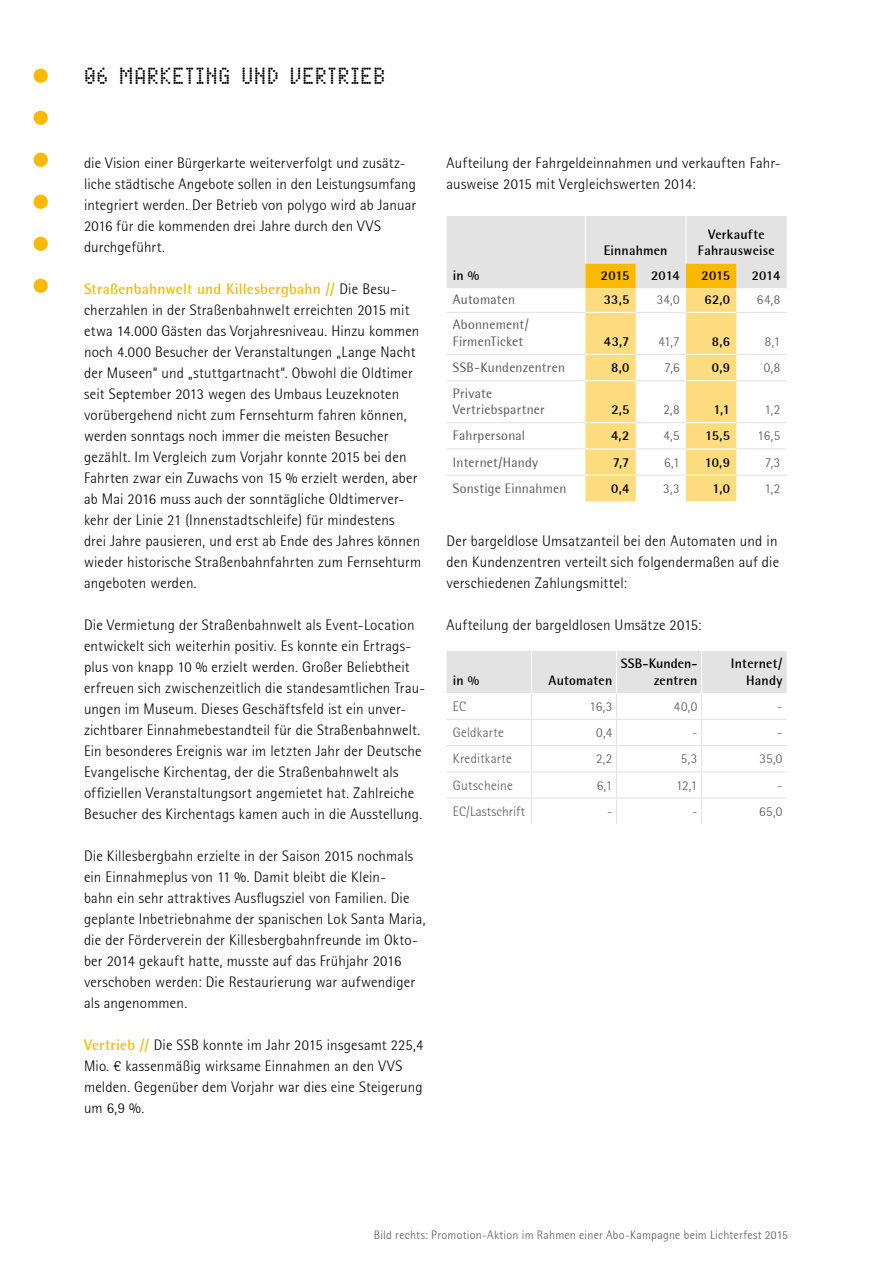
<style>
.page{position:relative;width:893px;height:1263px;background:#fff}
.page>*{position:absolute;margin:0;border:0;box-sizing:border-box;transform-origin:0 0}
.t1{font:condensed 24px "Dot Matrix Two OT";letter-spacing:.04em;color:#000}
.t2{font:300 15px/21px "Agfa Rotis Semisans";letter-spacing:.01em;color:#000}
.t3{font:700 13.5px/16.5px "Agfa Rotis Semisans";letter-spacing:.01em;color:#000;text-align:right}
.t4{font:300 13.5px "Agfa Rotis Semisans";letter-spacing:.015em;color:#565656}
.t5{font:13.5px/16.5px "Agfa Rotis Semisans";letter-spacing:.02em;color:#565656}
.t6{font:300 12px "Agfa Rotis Semisans";letter-spacing:.025em;color:#565656}
.s1{font-weight:700;color:#fbba00}
</style>
<div class="page">
<svg style="left:446px;top:216px;width:341px;height:285px"></svg>
<hr style="left:585px;top:312px;width:51px;height:1px;background:#fff">
<hr style="left:585px;top:354px;width:51px;height:1px;background:#fff">
<hr style="left:585px;top:380px;width:51px;height:1px;background:#fff">
<hr style="left:585px;top:422px;width:51px;height:1px;background:#fff">
<hr style="left:585px;top:448px;width:51px;height:1px;background:#fff">
<hr style="left:585px;top:475px;width:51px;height:1px;background:#fff">
<hr style="left:446px;top:475px;width:139px;height:1px;background:#e3e3e3">
<hr style="left:446px;top:448px;width:139px;height:1px;background:#e3e3e3">
<hr style="left:446px;top:380px;width:139px;height:1px;background:#e3e3e3">
<hr style="left:446px;top:422px;width:139px;height:1px;background:#e3e3e3">
<hr style="left:446px;top:354px;width:139px;height:1px;background:#e3e3e3">
<hr style="left:446px;top:312px;width:139px;height:1px;background:#e3e3e3">
<hr style="left:686px;top:312px;width:50px;height:1px;background:#fff">
<hr style="left:686px;top:354px;width:50px;height:1px;background:#fff">
<hr style="left:686px;top:380px;width:50px;height:1px;background:#fff">
<hr style="left:686px;top:422px;width:50px;height:1px;background:#fff">
<hr style="left:686px;top:448px;width:50px;height:1px;background:#fff">
<hr style="left:686px;top:475px;width:50px;height:1px;background:#fff">
<hr style="left:636px;top:312px;width:50px;height:1px;background:#e3e3e3">
<hr style="left:636px;top:354px;width:50px;height:1px;background:#e3e3e3">
<hr style="left:636px;top:380px;width:50px;height:1px;background:#e3e3e3">
<hr style="left:636px;top:422px;width:50px;height:1px;background:#e3e3e3">
<hr style="left:636px;top:448px;width:50px;height:1px;background:#e3e3e3">
<hr style="left:636px;top:475px;width:50px;height:1px;background:#e3e3e3">
<hr style="left:736px;top:312px;width:51px;height:1px;background:#e3e3e3">
<hr style="left:736px;top:354px;width:51px;height:1px;background:#e3e3e3">
<hr style="left:736px;top:380px;width:51px;height:1px;background:#e3e3e3">
<hr style="left:736px;top:422px;width:51px;height:1px;background:#e3e3e3">
<hr style="left:736px;top:448px;width:51px;height:1px;background:#e3e3e3">
<hr style="left:736px;top:475px;width:51px;height:1px;background:#e3e3e3">
<hr style="left:685px;top:216px;width:2px;height:48px;background:#fff">
<hr style="left:585px;top:216px;width:1px;height:48px;background:#fff">
<svg style="left:446px;top:651px;width:341px;height:173px"></svg>
<hr style="left:446px;top:719px;width:85px;height:1px;background:#e3e3e3">
<hr style="left:531px;top:651px;width:1px;height:42px;background:#fff">
<div style="left:34px;top:69px;width:14px;height:14px;background:#fbba00;border-radius:50%"></div>
<div style="left:34px;top:111px;width:14px;height:14px;background:#fbba00;border-radius:50%"></div>
<div style="left:34px;top:153px;width:14px;height:14px;background:#fbba00;border-radius:50%"></div>
<div style="left:34px;top:195px;width:14px;height:14px;background:#fbba00;border-radius:50%"></div>
<div style="left:34px;top:237px;width:14px;height:14px;background:#fbba00;border-radius:50%"></div>
<div style="left:34px;top:279px;width:14px;height:14px;background:#fbba00;border-radius:50%"></div>
<p class="t1" style="left:84px;top:63px;width:303px">06 MARKETING UND VERTRIEB</p>
<p class="t2" style="left:84px;top:152px;width:334px">die Vision einer Bürgerkarte weiterverfolgt und zusätz&shy;liche städtische Angebote sollen in den Leistungsumfang integriert werden. Der Betrieb von polygo wird ab Januar 2016 für die kommenden drei Jahre durch den VVS durchgeführt.</p>
<p class="t2" style="left:84px;top:278px;width:339px"><span class="s1">Straßenbahnwelt und Killesbergbahn //</span> Die Besu&shy;cherzahlen in der Straßenbahnwelt erreichten 2015 mit etwa 14.000 Gästen das Vorjahresniveau. Hinzu kommen noch 4.000 Besucher der Veranstaltungen „Lange Nacht der Museen“ und „stuttgartnacht“. Obwohl die Oldtimer seit September 2013 wegen des Umbaus Leuzeknoten vorübergehend nicht zum Fernsehturm fahren können, werden sonntags noch immer die meisten Besucher gezählt. Im Vergleich zum Vorjahr konnte 2015 bei den Fahrten zwar ein Zuwachs von 15 % erzielt werden, aber ab Mai 2016 muss auch der sonntägliche Oldtimerver&shy;kehr der Linie 21 (Innenstadtschleife) für mindestens<br>drei Jahre pausieren, und erst ab Ende des Jahres können wieder historische Straßenbahnfahrten zum Fernsehturm angeboten werden.</p>
<p class="t2" style="left:84px;top:614px;width:343px">Die Vermietung der Straßenbahnwelt als Event-Location entwickelt sich weiterhin positiv. Es konnte ein Ertrags&shy;plus von knapp 10 % erzielt werden. Großer Beliebtheit erfreuen sich zwischenzeitlich die standesamtlichen Trau&shy;ungen im Museum. Dieses Geschäftsfeld ist ein unver&shy;zichtbarer Einnahmebestandteil für die Straßenbahnwelt.<br>Ein besonderes Ereignis war im letzten Jahr der Deutsche Evangelische Kirchentag, der die Straßenbahnwelt als offiziellen Veranstaltungsort angemietet hat. Zahlreiche Besucher des Kirchentags kamen auch in die Ausstellung.</p>
<p class="t2" style="left:84px;top:845px;width:343px">Die Killesbergbahn erzielte in der Saison 2015 nochmals ein Einnahmeplus von 11 %. Damit bleibt die Klein-<br>bahn ein sehr attraktives Ausflugsziel von Familien. Die geplante Inbetriebnahme der spanischen Lok Santa Maria, die der Förderverein der Killesbergbahnfreunde im Okto&shy;ber 2014 gekauft hatte, musste auf das Frühjahr 2016 verschoben werden: Die Restaurierung war aufwendiger als angenommen.</p>
<p class="t2" style="left:84px;top:1034px;width:341px"><span class="s1">Vertrieb //</span> Die SSB konnte im Jahr 2015 insgesamt 225,4<br>Mio. € kassenmäßig wirksame Einnahmen an den VVS melden. Gegenüber dem Vorjahr war dies eine Steigerung um 6,9 %.</p>
<p class="t2" style="left:446px;top:152px;width:336px">Aufteilung der Fahrgeldeinnahmen und verkauften Fahr&shy;ausweise 2015 mit Vergleichswerten 2014:</p>
<p class="t3" style="left:453px;top:267px;width:28px">in %</p>
<p class="t3" style="left:604px;top:242px;width:65px">Einnahmen</p>
<p class="t3" style="left:698px;top:226px;width:78px;text-align:center">Verkaufte<br>Fahrausweise</p>
<p class="t3" style="left:601px;top:267px;width:30px">2015</p>
<p class="t3" style="left:651px;top:267px;width:30px">2014</p>
<p class="t3" style="left:702px;top:267px;width:30px">2015</p>
<p class="t3" style="left:752px;top:267px;width:30px">2014</p>
<p class="t5" style="left:453px;top:291px;width:64px">Automaten</p>
<p class="t3" style="left:604px;top:291px;width:27px">33,5</p>
<p class="t4" style="left:657px;top:292px;width:24px">34,0</p>
<p class="t3" style="left:704px;top:291px;width:27px">62,0</p>
<p class="t4" style="left:757px;top:292px;width:25px">64,8</p>
<p class="t5" style="left:453px;top:316px;width:77px">Abonnement/<br>FirmenTicket</p>
<p class="t3" style="left:604px;top:333px;width:27px">43,7</p>
<p class="t4" style="left:658px;top:334px;width:23px">41,7</p>
<p class="t3" style="left:712px;top:333px;width:20px">8,6</p>
<p class="t4" style="left:765px;top:334px;width:17px">8,1</p>
<p class="t5" style="left:453px;top:359px;width:114px">SSB-Kundenzentren</p>
<p class="t3" style="left:611px;top:359px;width:20px">8,0</p>
<p class="t4" style="left:665px;top:360px;width:17px">7,6</p>
<p class="t3" style="left:712px;top:359px;width:20px">0,9</p>
<p class="t4" style="left:764px;top:360px;width:18px">0,8</p>
<p class="t5" style="left:453px;top:385px;width:93px">Private<br>Vertriebspartner</p>
<p class="t3" style="left:611px;top:401px;width:20px">2,5</p>
<p class="t4" style="left:663px;top:402px;width:18px">2,8</p>
<p class="t3" style="left:713px;top:401px;width:18px">1,1</p>
<p class="t4" style="left:764px;top:402px;width:17px">1,2</p>
<p class="t5" style="left:453px;top:427px;width:74px">Fahrpersonal</p>
<p class="t3" style="left:611px;top:427px;width:20px">4,2</p>
<p class="t4" style="left:663px;top:428px;width:18px">4,5</p>
<p class="t3" style="left:705px;top:427px;width:26px">15,5</p>
<p class="t4" style="left:758px;top:428px;width:24px">16,5</p>
<p class="t5" style="left:453px;top:454px;width:87px">Internet/Handy</p>
<p class="t3" style="left:613px;top:454px;width:18px">7,7</p>
<p class="t4" style="left:664px;top:454px;width:17px">6,1</p>
<p class="t3" style="left:705px;top:454px;width:27px">10,9</p>
<p class="t4" style="left:765px;top:454px;width:17px">7,3</p>
<p class="t5" style="left:453px;top:480px;width:115px">Sonstige Einnahmen</p>
<p class="t3" style="left:611px;top:480px;width:20px">0,4</p>
<p class="t4" style="left:663px;top:481px;width:18px">3,3</p>
<p class="t3" style="left:712px;top:480px;width:19px">1,0</p>
<p class="t4" style="left:765px;top:481px;width:17px">1,2</p>
<p class="t2" style="left:446px;top:530px;width:334px;text-align:justify">Der bargeldlose Umsatzanteil bei den Automaten und in den Kundenzentren verteilt sich folgendermaßen auf die verschiedenen Zahlungsmittel:</p>
<p class="t2" style="left:446px;top:614px;width:257px">Aufteilung der bargeldlosen Umsätze 2015:</p>
<p class="t3" style="left:453px;top:671px;width:28px">in %</p>
<p class="t3" style="left:548px;top:671px;width:65px">Automaten</p>
<p class="t3" style="left:621px;top:655px;width:78px">SSB-Kunden&shy;zentren</p>
<p class="t3" style="left:731px;top:655px;width:53px">Internet/<br>Handy</p>
<p class="t4" style="left:453px;top:698px;width:15px">EC</p>
<p class="t4" style="left:589px;top:698px;width:24px">16,3</p>
<p class="t4" style="left:674px;top:698px;width:25px">40,0</p>
<p class="t4" style="left:777px;top:698px;width:7px">-</p>
<p class="t4" style="left:453px;top:725px;width:52px">Geldkarte</p>
<p class="t4" style="left:596px;top:725px;width:18px">0,4</p>
<p class="t4" style="left:692px;top:725px;width:7px">-</p>
<p class="t4" style="left:777px;top:725px;width:7px">-</p>
<p class="t4" style="left:453px;top:751px;width:61px">Kreditkarte</p>
<p class="t4" style="left:596px;top:751px;width:18px">2,2</p>
<p class="t4" style="left:681px;top:751px;width:18px">5,3</p>
<p class="t4" style="left:759px;top:751px;width:25px">35,0</p>
<p class="t4" style="left:453px;top:777px;width:62px">Gutscheine</p>
<p class="t4" style="left:597px;top:777px;width:17px">6,1</p>
<p class="t4" style="left:676px;top:777px;width:23px">12,1</p>
<p class="t4" style="left:777px;top:777px;width:7px">-</p>
<p class="t4" style="left:453px;top:803px;width:74px">EC/Lastschrift</p>
<p class="t4" style="left:607px;top:803px;width:7px">-</p>
<p class="t4" style="left:692px;top:803px;width:7px">-</p>
<p class="t4" style="left:759px;top:803px;width:25px">65,0</p>
<p class="t6" style="left:374px;top:1228px;width:416px">Bild rechts: Promotion-Aktion im Rahmen einer Abo-Kampagne beim Lichterfest 2015</p>
</div>
